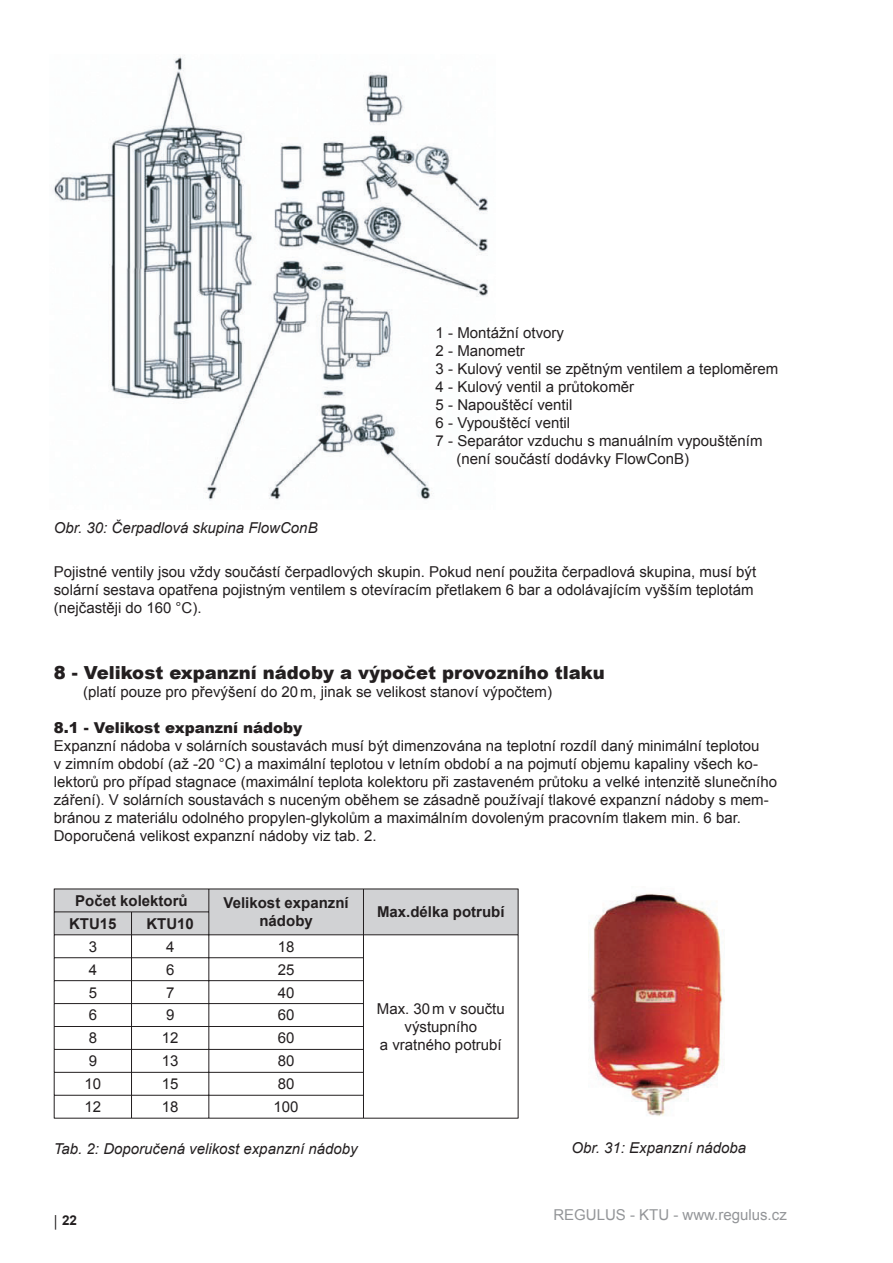
<style>
.page{position:relative;width:893px;height:1263px;background:#fff}
.page>*{position:absolute;margin:0;border:0;box-sizing:border-box;transform-origin:0 0}
.t1{font:900 18px "Arial";color:#231f20}
.t2{font:15px/18px "Arial";color:#231f20}
.t3{font:italic 15px "Arial";color:#231f20}
.t4{font:700 15px/18px "Arial";color:#231f20;text-align:center}
.t5{font:15px "Arial";color:#939598}
.t6{font:900 15px "Arial";color:#231f20}
.t7{font:700 13.5px "Arial";color:#231f20}
</style>
<div class="page">
<hr style="left:363px;top:1118px;width:155px;height:1px;background:#231f20">
<svg style="left:54px;top:889px;width:464px;height:229px"></svg>
<hr style="left:54px;top:1118px;width:309px;height:1px;background:#231f20">
<img style="left:588px;top:893px;width:135px;height:223px">
<img style="left:53px;top:56px;width:435px;height:445px">
<p class="t3" style="left:54px;top:519px;width:265px">Obr. 30: Čerpadlová skupina FlowConB</p>
<p class="t2" style="left:435px;top:324px;width:130px">1 - Montážní otvory</p>
<p class="t2" style="left:435px;top:342px;width:91px">2 - Manometr</p>
<p class="t2" style="left:435px;top:360px;width:344px">3 - Kulový ventil se zpětným ventilem a teploměrem</p>
<p class="t2" style="left:435px;top:378px;width:200px">4 - Kulový ventil a průtokoměr</p>
<p class="t2" style="left:435px;top:396px;width:138px">5 - Napouštěcí ventil</p>
<p class="t2" style="left:435px;top:414px;width:136px">6 - Vypouštěcí ventil</p>
<p class="t2" style="left:435px;top:432px;width:328px">7 - Separátor vzduchu s manuálním vypouštěním</p>
<p class="t2" style="left:456px;top:450px;width:234px">(není součástí dodávky FlowConB)</p>
<p class="t2" style="left:54px;top:562px;width:704px">Pojistné ventily jsou vždy součástí čerpadlových skupin. Pokud není použita čerpadlová skupina, musí být solární sestava opatřena pojistným ventilem s otevíracím přetlakem 6 bar a odolávajícím vyšším teplotám (nejčastěji do 160 °C).</p>
<p class="t1" style="left:54px;top:659px;width:552px">8 - Velikost expanzní nádoby a výpočet provozního tlaku</p>
<p class="t2" style="left:83px;top:683px;width:470px">(platí pouze pro převýšení do 20 m, jinak se velikost stanoví výpočtem)</p>
<p class="t6" style="left:54px;top:717px;width:250px">8.1 - Velikost expanzní nádoby</p>
<p class="t2" style="left:54px;top:737px;width:724px">Expanzní nádoba v solárních soustavách musí být dimenzována na teplotní rozdíl daný minimální teplotou<br>v zimním období (až -20 °C) a maximální teplotou v letním období a na pojmutí objemu kapaliny všech ko&shy;lektorů pro případ stagnace (maximální teplota kolektoru při zastaveném průtoku a velké intenzitě slunečního záření). V solárních soustavách s nuceným oběhem se zásadně používají tlakové expanzní nádoby s mem&shy;bránou z materiálu odolného propylen-glykolům a maximálním dovoleným pracovním tlakem min. 6 bar.<br>Doporučená velikost expanzní nádoby viz tab. 2.</p>
<p class="t4" style="left:75px;top:892px;width:114px">Počet kolektorů</p>
<p class="t4" style="left:223px;top:894px;width:127px">Velikost expanzní nádoby</p>
<p class="t4" style="left:377px;top:903px;width:129px">Max.délka potrubí</p>
<p class="t4" style="left:69px;top:915px;width:49px">KTU15</p>
<p class="t4" style="left:146px;top:915px;width:49px">KTU10</p>
<p class="t2" style="left:89px;top:938px;width:10px">3</p>
<p class="t2" style="left:166px;top:938px;width:10px">4</p>
<p class="t2" style="left:278px;top:938px;width:18px">18</p>
<p class="t2" style="left:89px;top:960px;width:10px">4</p>
<p class="t2" style="left:166px;top:960px;width:10px">6</p>
<p class="t2" style="left:278px;top:960px;width:18px">25</p>
<p class="t2" style="left:89px;top:983px;width:10px">5</p>
<p class="t2" style="left:166px;top:983px;width:10px">7</p>
<p class="t2" style="left:278px;top:983px;width:18px">40</p>
<p class="t2" style="left:89px;top:1006px;width:10px">6</p>
<p class="t2" style="left:166px;top:1006px;width:10px">9</p>
<p class="t2" style="left:278px;top:1006px;width:18px">60</p>
<p class="t2" style="left:89px;top:1029px;width:10px">8</p>
<p class="t2" style="left:162px;top:1029px;width:18px">12</p>
<p class="t2" style="left:278px;top:1029px;width:18px">60</p>
<p class="t2" style="left:89px;top:1052px;width:10px">9</p>
<p class="t2" style="left:162px;top:1052px;width:18px">13</p>
<p class="t2" style="left:278px;top:1052px;width:18px">80</p>
<p class="t2" style="left:84px;top:1075px;width:18px">10</p>
<p class="t2" style="left:162px;top:1075px;width:18px">15</p>
<p class="t2" style="left:278px;top:1075px;width:18px">80</p>
<p class="t2" style="left:84px;top:1098px;width:18px">12</p>
<p class="t2" style="left:162px;top:1098px;width:18px">18</p>
<p class="t2" style="left:273px;top:1098px;width:27px">100</p>
<p class="t3" style="left:54px;top:1140px;width:305px">Tab. 2: Doporučená velikost expanzní nádoby</p>
<p class="t2" style="left:377px;top:1000px;width:129px;text-align:center">Max. 30 m v součtu výstupního<br>a vratného potrubí</p>
<p class="t3" style="left:571px;top:1140px;width:176px">Obr. 31: Expanzní nádoba</p>
<p class="t7" style="left:53px;top:1212px;width:26px"><sub>│</sub>22</p>
<p class="t5" style="left:553px;top:1206px;width:235px">REGULUS - KTU - www.regulus.cz</p>
</div>
